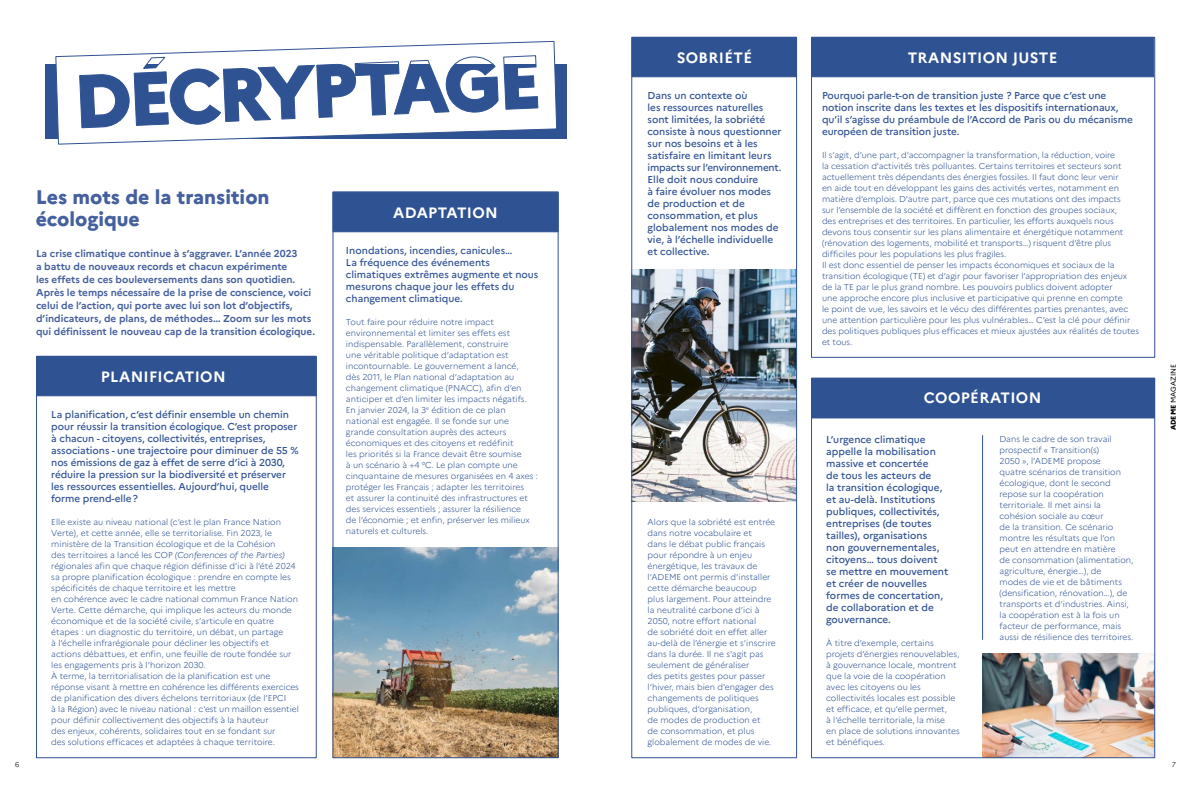
<style>
.page{position:relative;width:1191px;height:794px;background:#fff}
.page>*{position:absolute;margin:0;border:0;box-sizing:border-box;transform-origin:0 0}
.t1{font:800 19.6px/22px "Marianne";color:#45609e}
.t2{font:700 15px "Marianne";letter-spacing:.02em;color:#fff}
.t3{font:500 10px/12px "Marianne";letter-spacing:-.005em;color:#2f5293}
.t4{font:700 10px/13px "Marianne";letter-spacing:-.005em;color:#45609e}
.t5{font:300 8.5px/11px "Marianne";color:#2f5293}
.t6{font:7px "Marianne";color:#000}
.t7{font:300 7px "Marianne";color:#000}
.s1{font-style:italic}
.s2{font-weight:800}
</style>
<div class="page">
<img style="left:633px;top:270px;width:162px;height:232px">
<img style="left:982px;top:654px;width:171px;height:102px">
<div style="left:631px;top:37px;width:166px;height:40px;background:#2f5293;border:1px solid #2f5293"></div>
<div style="left:811px;top:37px;width:343px;height:40px;background:#2f5293;border:1px solid #2f5293"></div>
<div style="left:811px;top:378px;width:344px;height:40px;background:#2f5293"></div>
<img style="left:335px;top:547px;width:221px;height:209px">
<div style="left:36px;top:356px;width:281px;height:40px;background:#2f5293;border:1px solid #2f5293"></div>
<div style="left:332px;top:192px;width:226px;height:40px;background:#2f5293;border:1px solid #2f5293"></div>
<div style="left:333px;top:192px;width:225px;height:566px;border:1px solid #2f5293"></div>
<div style="left:631px;top:37px;width:166px;height:721px;border:1px solid #2f5293"></div>
<div style="left:811px;top:37px;width:344px;height:320px;border:1px solid #2f5293"></div>
<div style="left:811px;top:378px;width:344px;height:380px;border:1px solid #2f5293"></div>
<div style="left:36px;top:356px;width:280px;height:402px;border:1px solid #2f5293"></div>
<div style="left:45px;top:64px;width:522px;height:75px;background:#2f5293"></div>
<svg style="left:55px;top:40px;width:502px;height:105px"></svg>
<hr style="left:982px;top:435px;width:1px;height:205px;background:#2f5293">
<h1 class="t1" style="left:36px;top:184px;width:235px">Les mots de la transition écologique</h1>
<p class="t4" style="left:36px;top:246px;width:280px">La crise climatique continue à s’aggraver. L’année 2023<br>a battu de nouveaux records et chacun expérimente<br>les effets de ces bouleversements dans son quotidien.<br>Après le temps nécessaire de la prise de conscience, voici celui de l’action, qui porte avec lui son lot d’objectifs, d’indicateurs, de plans, de méthodes… Zoom sur les mots qui définissent le nouveau cap de la transition écologique.</p>
<h2 class="t2" style="left:101px;top:365px;width:126px">PLANIFICATION</h2>
<p class="t3" style="left:51px;top:407px;width:249px">La planification, c’est définir ensemble un chemin pour réussir la transition écologique. C’est proposer à chacun - citoyens, collectivités, entreprises, associations - une trajectoire pour diminuer de 55 % nos émissions de gaz à effet de serre d’ici à 2030, réduire la pression sur la biodiversité et préserver les ressources essentielles. Aujourd’hui, quelle forme prend-elle ?</p>
<p class="t5" style="left:51px;top:516px;width:249px">Elle existe au niveau national (c’est le plan France Nation Verte), et cette année, elle se territorialise. Fin 2023, le ministère de la Transition écologique et de la Cohésion<br>des territoires a lancé les COP <span class="s1">(Conferences of the Parties) </span>régionales afin que chaque région définisse d’ici à l’été 2024 sa propre planification écologique : prendre en compte les spécificités de chaque territoire et les mettre<br>en cohérence avec le cadre national commun France Nation Verte. Cette démarche, qui implique les acteurs du monde économique et de la société civile, s’articule en quatre étapes : un diagnostic du territoire, un débat, un partage<br>à l’échelle infrarégionale pour décliner les objectifs et actions débattues, et enfin, une feuille de route fondée sur les engagements pris à l’horizon 2030.<br>À terme, la territorialisation de la planification est une réponse visant à mettre en cohérence les différents exercices de planification des divers échelons territoriaux (de l’EPCI<br>à la Région) avec le niveau national : c’est un maillon essentiel pour définir collectivement des objectifs à la hauteur<br>des enjeux, cohérents, solidaires tout en se fondant sur<br>des solutions efficaces et adaptées à chaque territoire.</p>
<h2 class="t2" style="left:393px;top:201px;width:106px">ADAPTATION</h2>
<p class="t3" style="left:346px;top:244px;width:194px">Inondations, incendies, canicules…<br>La fréquence des événements climatiques extrêmes augmente et nous mesurons chaque jour les effets du changement climatique.</p>
<p class="t5" style="left:346px;top:316px;width:194px">Tout faire pour réduire notre impact environnemental et limiter ses effets est indispensable. Parallèlement, construire<br>une véritable politique d’adaptation est incontournable. Le gouvernement a lancé,<br>dès 2011, le Plan national d’adaptation au changement climatique (PNACC), afin d’en anticiper et d’en limiter les impacts négatifs.<br>En janvier 2024, la 3<sup>e</sup> édition de ce plan national est engagée. Il se fonde sur une grande consultation auprès des acteurs économiques et des citoyens et redéfinit<br>les priorités si la France devait être soumise<br>à un scénario à +4 °C. Le plan compte une cinquantaine de mesures organisées en 4 axes : protéger les Français ; adapter les territoires<br>et assurer la continuité des infrastructures et des services essentiels ; assurer la résilience<br>de l’économie ; et enfin, préserver les milieux naturels et culturels.</p>
<h2 class="t2" style="left:677px;top:46px;width:77px">SOBRIÉTÉ</h2>
<p class="t3" style="left:647px;top:89px;width:135px">Dans un contexte où<br>les ressources naturelles sont limitées, la sobriété consiste à nous questionner sur nos besoins et à les satisfaire en limitant leurs impacts sur l’environnement.<br>Elle doit nous conduire<br>à faire évoluer nos modes de production et de consommation, et plus globalement nos modes de vie, à l’échelle individuelle et collective.</p>
<p class="t5" style="left:647px;top:516px;width:130px">Alors que la sobriété est entrée dans notre vocabulaire et<br>dans le débat public français pour répondre à un enjeu énergétique, les travaux de l’ADEME ont permis d’installer cette démarche beaucoup<br>plus largement. Pour atteindre la neutralité carbone d’ici à<br>2050, notre effort national<br>de sobriété doit en effet aller au-delà de l’énergie et s’inscrire dans la durée. Il ne s’agit pas seulement de généraliser<br>des petits gestes pour passer l’hiver, mais bien d’engager des changements de politiques publiques, d’organisation,<br>de modes de production et<br>de consommation, et plus globalement de modes de vie.</p>
<h2 class="t2" style="left:907px;top:46px;width:151px">TRANSITION JUSTE</h2>
<p class="t3" style="left:822px;top:89px;width:312px">Pourquoi parle-t-on de transition juste ? Parce que c’est une notion inscrite dans les textes et les dispositifs internationaux, qu’il s’agisse du préambule de l’Accord de Paris ou du mécanisme européen de transition juste.</p>
<p class="t5" style="left:822px;top:149px;width:319px">Il s’agit, d’une part, d’accompagner la transformation, la réduction, voire<br>la cessation d’activités très polluantes. Certains territoires et secteurs sont actuellement très dépendants des énergies fossiles. Il faut donc leur venir<br>en aide tout en développant les gains des activités vertes, notamment en matière d’emplois. D’autre part, parce que ces mutations ont des impacts<br>sur l’ensemble de la société et diffèrent en fonction des groupes sociaux,<br>des entreprises et des territoires. En particulier, les efforts auxquels nous devons tous consentir sur les plans alimentaire et énergétique notamment (rénovation des logements, mobilité et transports…) risquent d’être plus difficiles pour les populations les plus fragiles.<br>Il est donc essentiel de penser les impacts économiques et sociaux de la transition écologique (TE) et d’agir pour favoriser l’appropriation des enjeux de la TE par le plus grand nombre. Les pouvoirs publics doivent adopter<br>une approche encore plus inclusive et participative qui prenne en compte<br>le point de vue, les savoirs et le vécu des différentes parties prenantes, avec une attention particulière pour les plus vulnérables… C’est la clé pour définir des politiques publiques plus efficaces et mieux ajustées aux réalités de toutes et tous.</p>
<h2 class="t2" style="left:923px;top:386px;width:119px">COOPÉRATION</h2>
<p class="t3" style="left:826px;top:432px;width:124px">L’urgence climatique appelle la mobilisation massive et concertée<br>de tous les acteurs de<br>la transition écologique, et au-delà. Institutions publiques, collectivités, entreprises (de toutes tailles), organisations non gouvernementales, citoyens… tous doivent se mettre en mouvement et créer de nouvelles formes de concertation, de collaboration et de gouvernance.</p>
<p class="t5" style="left:826px;top:636px;width:135px">À titre d’exemple, certains projets d’énergies renouvelables, à gouvernance locale, montrent que la voie de la coopération avec les citoyens ou les collectivités locales est possible et efficace, et qu’elle permet,<br>à l’échelle territoriale, la mise<br>en place de solutions innovantes et bénéfiques.</p>
<p class="t5" style="left:999px;top:432px;width:135px">Dans le cadre de son travail prospectif « Transition(s)<br>2050 », l’ADEME propose<br>quatre scénarios de transition écologique, dont le second repose sur la coopération territoriale. Il met ainsi la cohésion sociale au cœur<br>de la transition. Ce scénario montre les résultats que l’on peut en attendre en matière<br>de consommation (alimentation, agriculture, énergie…), de<br>modes de vie et de bâtiments (densification, rénovation…), de transports et d’industries. Ainsi, la coopération est à la fois un facteur de performance, mais aussi de résilience des territoires.</p>
<p class="t6" style="left:1168px;top:430px;width:68px;rotate:-90deg"><span class="s2">ADEME</span> MAGAZINE</p>
<p class="t7" style="left:15px;top:759px;width:6px">6</p>
<p class="t7" style="left:1171px;top:759px;width:6px">7</p>
</div>
